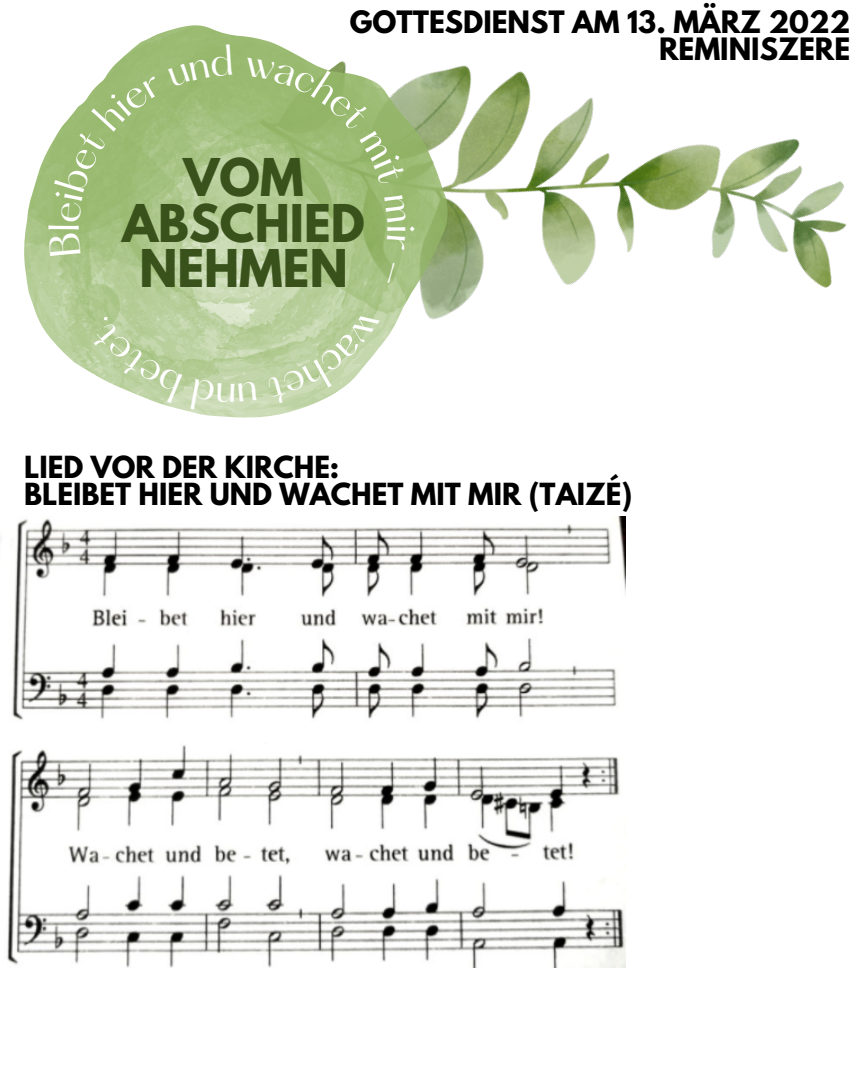
<style>
.page{position:relative;width:864px;height:1080px;background:#fff}
.page>*{position:absolute;margin:0;border:0;box-sizing:border-box;transform-origin:0 0}
.t1{font:700 46.12px/45.8px "League Spartan";color:#39521b;text-align:center}
.t2{font:37.8px "Hatton";color:#fff}
.t3{font:700 27.3px "League Spartan";color:#000}
.t4{font:700 27px "League Spartan";color:#000}
</style>
<div class="page">
<img style="left:509px;top:71px;width:338px;height:217px">
<svg style="left:24px;top:25px;width:485px;height:393px"></svg>
<img style="left:7px;top:516px;width:618px;height:452px">
<svg style="left:48px;top:44px;width:184px;height:213px;background:#adc78c"></svg>
<svg style="left:245px;top:57px;width:161px;height:129px;background:#a4c180"></svg>
<svg style="left:385px;top:195px;width:22px;height:27px"></svg>
<svg style="left:386px;top:235px;width:20px;height:15px"></svg>
<svg style="left:388px;top:263px;width:7px;height:20px"></svg>
<svg style="left:190px;top:379px;width:67px;height:34px;background:#c6d8b0"></svg>
<svg style="left:267px;top:310px;width:113px;height:95px;background:#c7d9b0"></svg>
<svg style="left:90px;top:316px;width:93px;height:88px;background:#c2d5a9"></svg>
<p class="t3" style="left:350px;top:9px;width:502px">GOTTESDIENST AM 13. MÄRZ 2022</p>
<p class="t3" style="left:659px;top:36px;width:193px">REMINISZERE</p>
<p class="t1" style="left:122px;top:160px;width:244px">VOM<br>ABSCHIED<br>NEHMEN</p>
<p class="t2" style="left:420px;top:224px;width:12px;rotate:90deg">i</p>
<p class="t4" style="left:24px;top:453px;width:317px">LIED VOR DER KIRCHE:</p>
<p class="t4" style="left:24px;top:480px;width:610px">BLEIBET HIER UND WACHET MIT MIR (TAIZÉ)</p>
</div>
